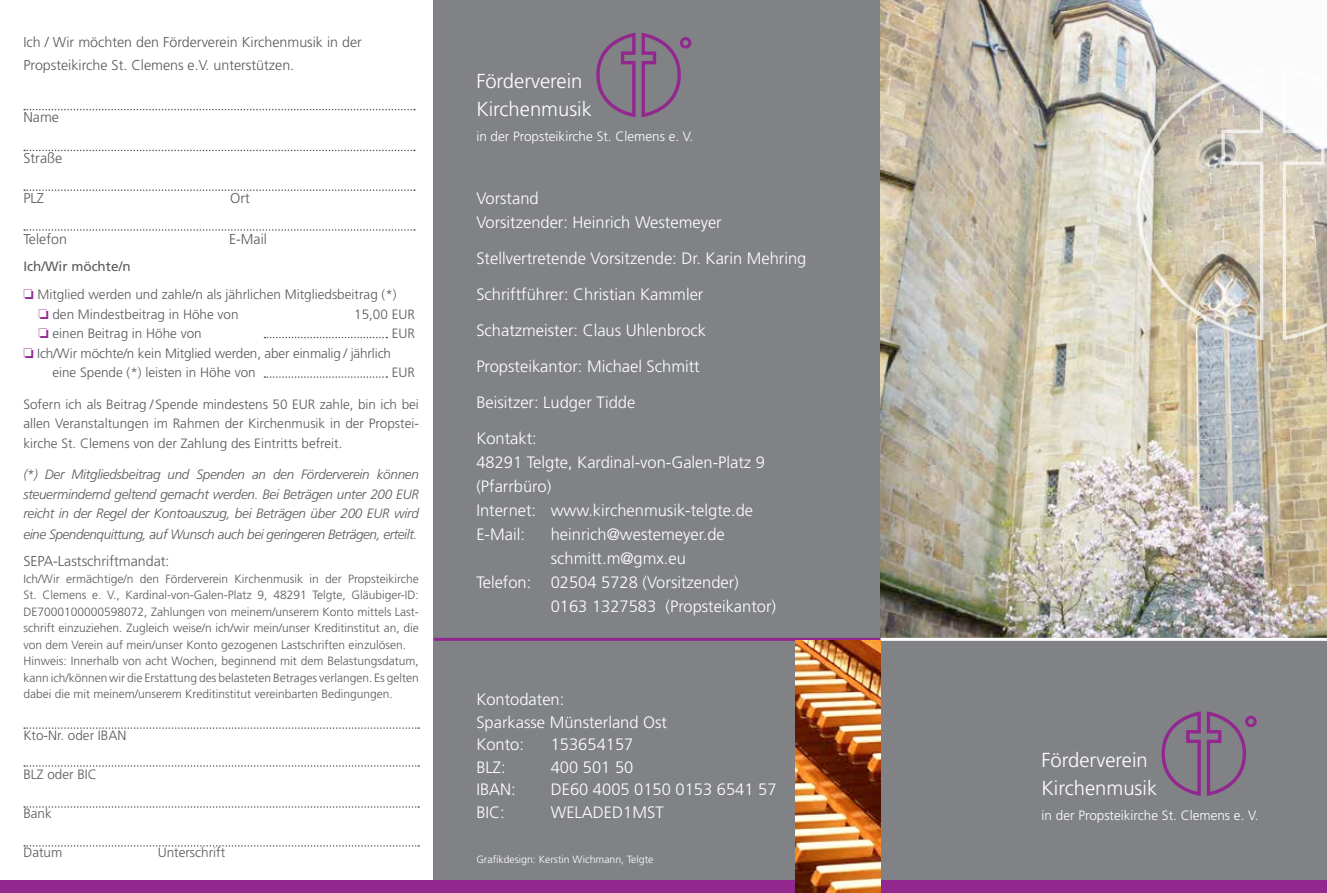
<style>
.page{position:relative;width:1327px;height:893px;background:#fff}
.page>*{position:absolute;margin:0;border:0;box-sizing:border-box;transform-origin:0 0}
.t1{font:300 20.25px/28.2px "Frutiger";color:#fff}
.t2{font:300 16.5px/36px "Frutiger";color:#fff}
.t3{font:300 14.25px/22.5px "Frutiger";color:#58595b}
.t4{font:300 13.5px/19.5px "Frutiger";color:#58595b}
.t5{font:italic 300 13.5px/19.5px "Frutiger";letter-spacing:-.03em;color:#58595b;text-align:justify}
.t6{font:300 13.5px "Frutiger";color:#fff}
.t7{font:300 12px/16.5px "Frutiger";color:#58595b}
.t8{font:300 10.5px "Frutiger";color:#fff}
.s1{font-weight:400}
.s2{color:#92278f}
</style>
<div class="page">
<div style="left:434px;top:0;width:893px;height:893px;background:#808285"></div>
<svg style="left:24px;top:727px;width:395px;height:2px"></svg>
<svg style="left:24px;top:765px;width:395px;height:2px"></svg>
<svg style="left:24px;top:806px;width:395px;height:2px"></svg>
<svg style="left:24px;top:845px;width:395px;height:2px"></svg>
<svg style="left:24px;top:109px;width:391px;height:1px"></svg>
<svg style="left:24px;top:150px;width:391px;height:1px"></svg>
<svg style="left:24px;top:189px;width:391px;height:2px"></svg>
<svg style="left:24px;top:229px;width:391px;height:2px"></svg>
<svg style="left:264px;top:376px;width:123px;height:2px"></svg>
<svg style="left:264px;top:337px;width:123px;height:1px"></svg>
<div style="left:0;top:880px;width:1327px;height:13px;background:#92278f"></div>
<img style="left:880px;top:0;width:447px;height:638px">
<svg style="left:1281px;top:67px;width:46px;height:274px;background:#dbd4c6"></svg>
<svg style="left:1135px;top:67px;width:130px;height:274px;background:#cdc6b7"></svg>
<hr style="left:880px;top:638px;width:447px;height:3px;background:#fff">
<hr style="left:434px;top:638px;width:446px;height:3px;background:#92278f">
<img style="left:795px;top:641px;width:85px;height:252px">
<svg style="left:1161px;top:711px;width:86px;height:85px"></svg>
<div style="left:1245px;top:716px;width:11px;height:11px;border:3px solid #92278f;border-radius:50%"></div>
<svg style="left:596px;top:32px;width:86px;height:86px"></svg>
<div style="left:680px;top:37px;width:11px;height:12px;border:3px solid #92278f;border-radius:50%"></div>
<p class="t3" style="left:23px;top:31px;width:340px">Ich / Wir möchten den Förderverein Kirchenmusik in der<br>Propsteikirche St. Clemens e.V. unterstützen.</p>
<p class="t3" style="left:23px;top:106px;width:37px">Name</p>
<p class="t3" style="left:23px;top:146px;width:40px">Straße</p>
<p class="t3" style="left:23px;top:187px;width:22px">PLZ</p>
<p class="t3" style="left:230px;top:187px;width:21px">Ort</p>
<p class="t3" style="left:23px;top:227px;width:45px">Telefon</p>
<p class="t3" style="left:229px;top:227px;width:39px">E-Mail</p>
<p class="t4" style="left:23px;top:252px;width:375px;line-height:28.5px"><span class="s1">Ich/Wir möchte/n<br></span><span class="s2">❏</span> Mitglied werden und zahle/n als jährlichen Mitgliedsbeitrag (*)</p>
<p class="t4" style="left:38px;top:304px;width:202px"><span class="s2">❏</span> den Mindestbeitrag in Höhe von</p>
<p class="t4" style="left:354px;top:304px;width:62px">15,00 EUR</p>
<p class="t4" style="left:38px;top:324px;width:165px"><span class="s2">❏</span> einen Beitrag in Höhe von</p>
<p class="t4" style="left:392px;top:324px;width:25px">EUR</p>
<p class="t4" style="left:52px;top:343px;width:340px;text-indent:-29px"><span class="s2">❏</span> Ich/Wir möchte/n kein Mitglied werden, aber einmalig / jährlich eine Spende (*) leisten in Höhe von</p>
<p class="t4" style="left:392px;top:363px;width:25px">EUR</p>
<p class="t4" style="left:23px;top:394px;width:397px;text-align:justify">Sofern ich als Beitrag / Spende mindestens 50 EUR zahle, bin ich bei allen Veranstaltungen im Rahmen der Kirchenmusik in der Propstei&shy;kirche St. Clemens von der Zahlung des Eintritts befreit.</p>
<p class="t5" style="left:23px;top:465px;width:397px">(*) Der Mitgliedsbeitrag und Spenden an den Förderverein können steuermindernd geltend gemacht werden. Bei Beträgen unter 200 EUR reicht in der Regel der Kontoauszug, bei Beträgen über 200 EUR wird</p>
<p class="t5" style="left:23px;top:525px;width:395px">eine Spendenquittung, auf Wunsch auch bei geringeren Beträgen, erteilt.</p>
<p class="t3" style="left:23px;top:550px;width:148px">SEPA-Lastschriftmandat:</p>
<p class="t7" style="left:23px;top:570px;width:397px">Ich/Wir ermächtige/n den Förderverein Kirchenmusik in der Propsteikirche St. Clemens e. V., Kardinal-von-Galen-Platz 9, 48291 Telgte, Gläubiger-ID:<br>DE7000100000598072, Zahlungen von meinem/unserem Konto mittels Last&shy;schrift einzuziehen. Zugleich weise/n ich/wir mein/unser Kreditinstitut an, die von dem Verein auf mein/unser Konto gezogenen Lastschriften einzulösen.<br>Hinweis: Innerhalb von acht Wochen, beginnend mit dem Belastungsdatum, kann ich/können wir die Erstattung des belasteten Betrages verlangen. Es gelten dabei die mit meinem/unserem Kreditinstitut vereinbarten Bedingungen.</p>
<p class="t4" style="left:23px;top:726px;width:105px">Kto-Nr. oder IBAN</p>
<p class="t4" style="left:23px;top:765px;width:75px">BLZ oder BIC</p>
<p class="t4" style="left:23px;top:804px;width:30px">Bank</p>
<p class="t4" style="left:23px;top:843px;width:41px">Datum</p>
<p class="t4" style="left:158px;top:843px;width:69px">Unterschrift</p>
<h1 class="t1" style="left:476px;top:67px;width:117px">Förderverein<br>Kirchenmusik</h1>
<p class="t6" style="left:476px;top:129px;width:218px">in der Propsteikirche St. Clemens e. V.</p>
<h2 class="t2" style="left:476px;top:186px;width:247px;line-height:24px">Vorstand<br>Vorsitzender: Heinrich Westemeyer</h2>
<h2 class="t2" style="left:476px;top:240px;width:332px">Stellvertretende Vorsitzende: Dr. Karin Mehring<br>Schriftführer: Christian Kammler<br>Schatzmeister: Claus Uhlenbrock<br>Propsteikantor: Michael Schmitt<br>Beisitzer: Ludger Tidde<br>Kontakt:</h2>
<h2 class="t2" style="left:476px;top:450px;width:290px;line-height:24px">48291 Telgte, Kardinal-von-Galen-Platz 9 (Pfarrbüro)<br>Internet: www.kirchenmusik-telgte.de<br>E-Mail:</h2>
<h2 class="t2" style="left:551px;top:516px;width:175px">heinrich@westemeyer.de</h2>
<h2 class="t2" style="left:551px;top:540px;width:137px">schmitt.m@gmx.eu</h2>
<h2 class="t2" style="left:476px;top:564px;width:264px">Telefon: 02504 5728 (Vorsitzender)</h2>
<h2 class="t2" style="left:551px;top:588px;width:227px">0163 1327583 (Propsteikantor)</h2>
<h2 class="t2" style="left:476px;top:688px;width:192px;line-height:22.5px">Kontodaten:<br>Sparkasse Münsterland Ost<br>Konto:</h2>
<h2 class="t2" style="left:551px;top:726px;width:84px">153654157</h2>
<h2 class="t2" style="left:476px;top:749px;width:31px">BLZ:</h2>
<h2 class="t2" style="left:551px;top:749px;width:84px">400 501 50</h2>
<h2 class="t2" style="left:476px;top:771px;width:41px">IBAN:</h2>
<h2 class="t2" style="left:551px;top:771px;width:227px">DE60 4005 0150 0153 6541 57</h2>
<h2 class="t2" style="left:476px;top:794px;width:30px">BIC:</h2>
<h2 class="t2" style="left:551px;top:794px;width:114px">WELADED1MST</h2>
<p class="t8" style="left:476px;top:853px;width:179px">Grafikdesign: Kerstin Wichmann, Telgte</p>
<h1 class="t1" style="left:1041px;top:746px;width:117px">Förderverein<br>Kirchenmusik</h1>
<p class="t6" style="left:1041px;top:807px;width:218px">in der Propsteikirche St. Clemens e. V.</p>
</div>
